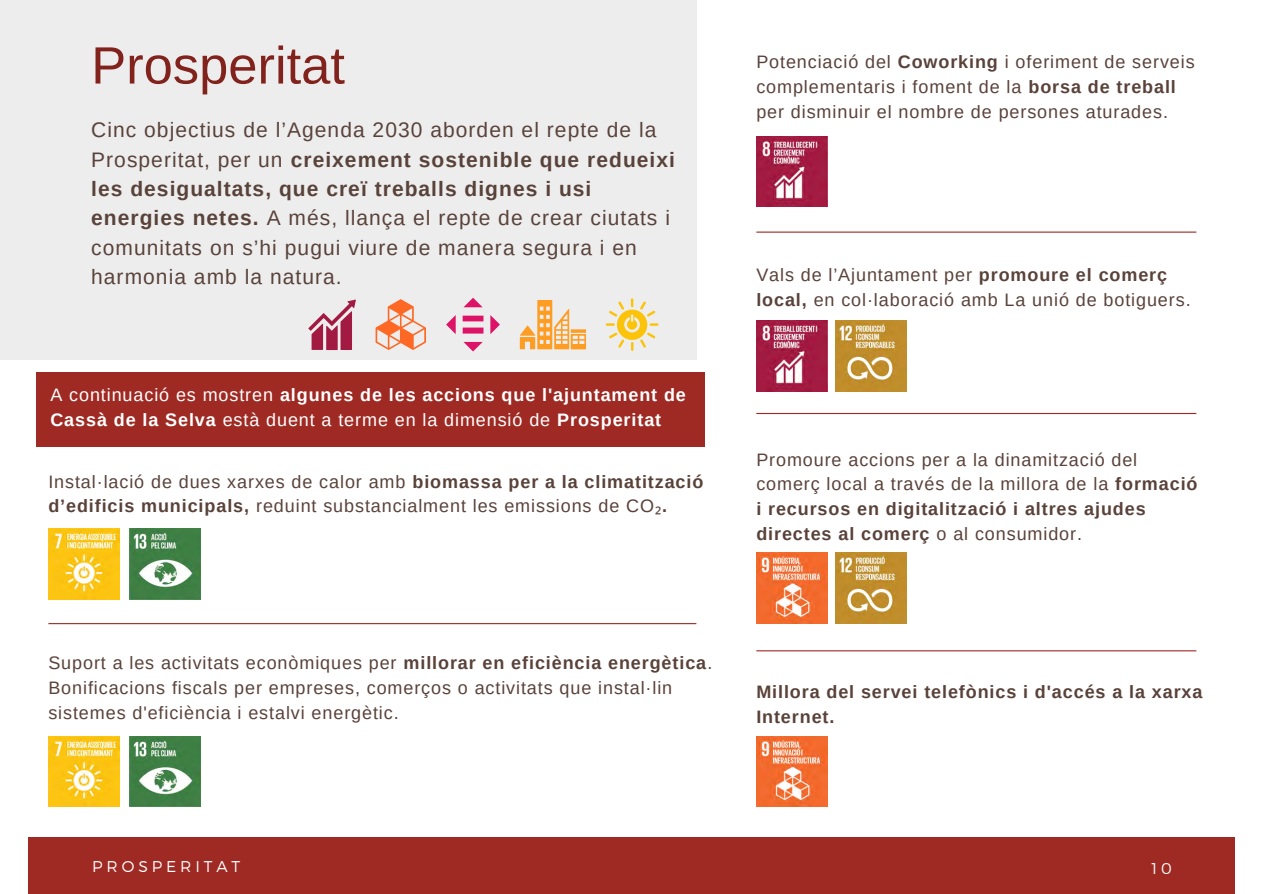
<style>
.page{position:relative;width:1263px;height:894px;background:#fff}
.page>*{position:absolute;margin:0;border:0;box-sizing:border-box;transform-origin:0 0}
.t1{font:52.5px "Arimo";color:#81221d}
.t2{font:21px/29.2px "Arimo";letter-spacing:.05em;color:#59423a}
.t3{font:18px/24.8px "Arimo";letter-spacing:.05em;color:#59423a}
.t4{font:700 18px/24.8px "Arimo";letter-spacing:.05em;color:#fff}
.t5{font:700 18px/24.8px "Arimo";letter-spacing:.05em;color:#59423a}
.t6{font:300 15.6px "Montserrat";letter-spacing:.25em;color:#fff}
.s1{font-weight:700}
.s2{font-weight:400}
.s3{font-family:"Noto Sans"}
</style>
<div class="page">
<div style="left:0;top:0;width:696px;height:360px;background:#ededed"></div>
<div style="left:28px;top:837px;width:1207px;height:56px;background:#9e2a23"></div>
<svg style="left:606px;top:298px;width:52px;height:53px"></svg>
<svg style="left:376px;top:299px;width:50px;height:51px"></svg>
<svg style="left:446px;top:297px;width:54px;height:54px"></svg>
<svg style="left:520px;top:300px;width:66px;height:49px"></svg>
<svg style="left:308px;top:299px;width:48px;height:51px"></svg>
<img style="left:48px;top:528px;width:71px;height:71px">
<img style="left:129px;top:528px;width:71px;height:71px">
<img style="left:48px;top:736px;width:71px;height:70px">
<img style="left:129px;top:736px;width:71px;height:70px">
<img style="left:756px;top:136px;width:71px;height:71px">
<img style="left:756px;top:320px;width:71px;height:71px">
<img style="left:835px;top:320px;width:71px;height:71px">
<img style="left:756px;top:552px;width:71px;height:71px">
<img style="left:835px;top:552px;width:71px;height:71px">
<img style="left:756px;top:736px;width:71px;height:70px">
<hr style="left:48px;top:623px;width:648px;height:1px;background:#9e2a23">
<hr style="left:756px;top:231px;width:440px;height:1px;background:#9e2a23">
<hr style="left:756px;top:413px;width:440px;height:1px;background:#9e2a23">
<hr style="left:756px;top:650px;width:440px;height:1px;background:#9e2a23">
<div style="left:37px;top:372px;width:668px;height:74px;background:#9e2a23"></div>
<p class="t1" style="left:91px;top:36px;width:255px">Prosperitat</p>
<p class="t2" style="left:91px;top:115px;width:585px">Cinc objectius de l’Agenda 2030 aborden el repte de la Prosperitat, per un <span class="s1">creixement sostenible que redueixi les desigualtats, que creï treballs dignes i usi energies netes.</span> A més, llança el repte de crear ciutats i comunitats on s’hi pugui viure de manera segura i en harmonia amb la natura.</p>
<p class="t4" style="left:50px;top:383px;width:637px"><span class="s2">A continuació es mostren</span> algunes de les accions que l'ajuntament de<br>Cassà de la Selva <span class="s2">està duent a terme en la dimensió de</span> Prosperitat</p>
<p class="t3" style="left:48px;top:469px;width:656px">Instal·lació de dues xarxes de calor amb <span class="s1">biomassa per a la climatització d’edificis municipals,</span> reduint substancialment les emissions de CO<span class="s3">₂</span><span class="s1">.</span></p>
<h4 class="t3" style="left:48px;top:650px;width:665px">Suport a les activitats econòmiques per <span class="s1">millorar en eficiència energètica</span>.<br>Bonificacions fiscals per empreses, comerços o activitats que instal·lin sistemes d'eficiència i estalvi energètic.</h4>
<p class="t3" style="left:756px;top:49px;width:440px">Potenciació del <span class="s1">Coworking</span> i oferiment de serveis complementaris i foment de la <span class="s1">borsa de treball </span>per disminuir el nombre de persones aturades.</p>
<p class="t3" style="left:756px;top:262px;width:436px">Vals de l’Ajuntament per <span class="s1">promoure el comerç local,</span> en col·laboració amb La unió de botiguers.</p>
<p class="t3" style="left:756px;top:447px;width:443px">Promoure accions per a la dinamització del comerç local a través de la millora de la <span class="s1">formació i recursos en digitalització i altres ajudes directes al comerç</span> o al consumidor.</p>
<p class="t5" style="left:756px;top:679px;width:448px">Millora del servei telefònics i d'accés a la xarxa<br>Internet.</p>
<h1 class="t6" style="left:92px;top:856px;width:149px">PROSPERITAT</h1>
<h2 class="t6" style="left:1151px;top:858px;width:22px">1 0</h2>
</div>
